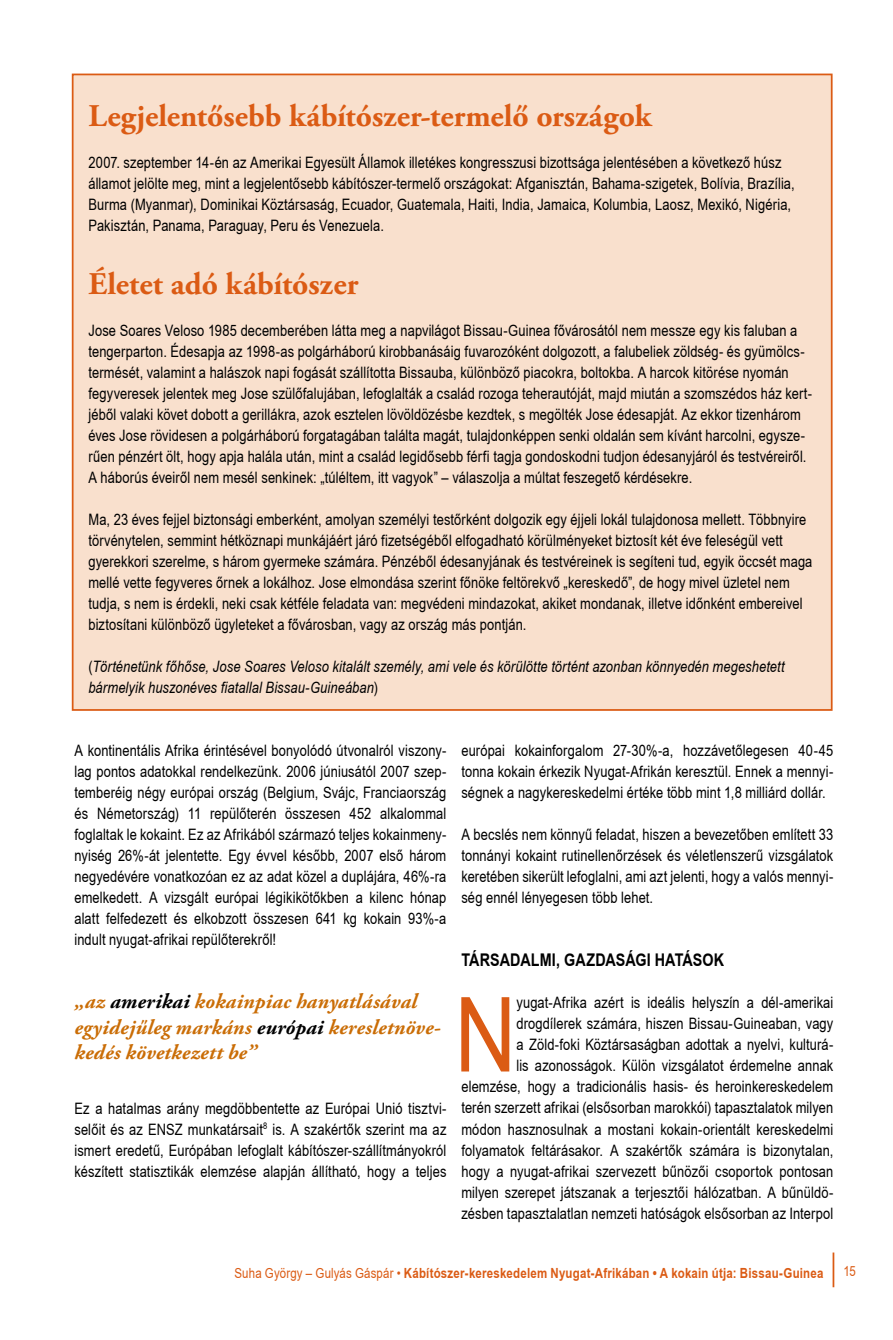
<style>
.page{position:relative;width:893px;height:1340px;background:#fff}
.page>*{position:absolute;margin:0;border:0;box-sizing:border-box;transform-origin:0 0}
.t1{font:103.77px "Arial Narrow Hu Normal";color:#db5b14}
.t2{font:700 31.5px "Adobe Garamond Pro";letter-spacing:.005em;color:#db5b14}
.t3{font:italic 700 21px/25.2px "Adobe Garamond Pro";letter-spacing:.01em;color:#ca6d06}
.t4{font:700 17.5px "Arial Narrow Hu";letter-spacing:.005em;color:#000}
.t5{font:15.75px/21px "Arial Narrow Hu Normal";letter-spacing:.005em;color:#000;text-align:justify}
.t6{font:italic 15.75px/21px "Arial Narrow Hu";letter-spacing:.005em;color:#000}
.t7{font:700 14px "Arial Narrow Hu";letter-spacing:.015em;color:#db5b14}
.t8{font:14px "Arial Narrow Hu Normal";color:#db5b14}
.s1{font-family:"Arial Narrow Hu Normal";font-style:normal}
.s2{color:#000}
.s3{font-family:"Arial Narrow Hu Normal";font-weight:400}
</style>
<div class="page">
<hr style="left:833px;top:1252px;width:1px;height:35px;background:#db5b14">
<div style="left:73px;top:74px;width:759px;height:636px;background:#f9e0cd"></div>
<h2 class="t2" style="left:88px;top:98px;width:565px">Legjelentősebb kábítószer-termelő országok</h2>
<p class="t5" style="left:88px;top:151px;width:708px;text-align:left">2007. szeptember 14-én az Amerikai Egyesült Államok illetékes kongresszusi bizottsága jelentésében a következő húsz államot jelölte meg, mint a legjelentősebb kábítószer-termelő országokat: Afganisztán, Bahama-szigetek, Bolívia, Brazília, Burma (Myanmar), Dominikai Köztársaság, Ecuador, Guatemala, Haiti, India, Jamaica, Kolumbia, Laosz, Mexikó, Nigéria, Pakisztán, Panama, Paraguay, Peru és Venezuela.</p>
<h2 class="t2" style="left:88px;top:266px;width:272px">Életet adó kábítószer</h2>
<p class="t5" style="left:88px;top:319px;width:725px;text-align:left">Jose Soares Veloso 1985 decemberében látta meg a napvilágot Bissau-Guinea fővárosától nem messze egy kis faluban a tengerparton. Édesapja az 1998-as polgárháború kirobbanásáig fuvarozóként dolgozott, a falubeliek zöldség- és gyümölcs&shy;termését, valamint a halászok napi fogását szállította Bissauba, különböző piacokra, boltokba. A harcok kitörése nyomán fegyveresek jelentek meg Jose szülőfalujában, lefoglalták a család rozoga teherautóját, majd miután a szomszédos ház kert&shy;jéből valaki követ dobott a gerillákra, azok esztelen lövöldözésbe kezdtek, s megölték Jose édesapját. Az ekkor tizenhárom éves Jose rövidesen a polgárháború forgatagában találta magát, tulajdonképpen senki oldalán sem kívánt harcolni, egysze&shy;rűen pénzért ölt, hogy apja halála után, mint a család legidősebb férfi tagja gondoskodni tudjon édesanyjáról és testvéreiről.<br>A háborús éveiről nem mesél senkinek: „túléltem, itt vagyok” – válaszolja a múltat feszegető kérdésekre.</p>
<p class="t5" style="left:88px;top:508px;width:725px;text-align:left">Ma, 23 éves fejjel biztonsági emberként, amolyan személyi testőrként dolgozik egy éjjeli lokál tulajdonosa mellett. Többnyire törvénytelen, semmint hétköznapi munkájáért járó fizetségéből elfogadható körülményeket biztosít két éve feleségül vett gyerekkori szerelme, s három gyermeke számára. Pénzéből édesanyjának és testvéreinek is segíteni tud, egyik öccsét maga mellé vette fegyveres őrnek a lokálhoz. Jose elmondása szerint főnöke feltörekvő „kereskedő”, de hogy mivel üzletel nem tudja, s nem is érdekli, neki csak kétféle feladata van: megvédeni mindazokat, akiket mondanak, illetve időnként embereivel biztosítani különböző ügyleteket a fővárosban, vagy az ország más pontján.</p>
<p class="t6" style="left:88px;top:656px;width:698px"><span class="s1">(</span>Történetünk főhőse, Jose Soares Veloso kitalált személy, ami vele és körülötte történt azonban könnyedén megeshetett bármelyik huszonéves fiatallal Bissau-Guineában<span class="s1">)</span></p>
<p class="t5" style="left:74px;top:739px;width:374px">A kontinentális Afrika érintésével bonyolódó útvonalról viszony&shy;lag pontos adatokkal rendelkezünk. 2006 júniusától 2007 szep&shy;temberéig négy európai ország (Belgium, Svájc, Franciaország és Németország) 11 repülőterén összesen 452 alkalommal foglaltak le kokaint. Ez az Afrikából származó teljes kokainmen - nyiség 26%-át jelentette. Egy évvel később, 2007 első három negyedévére vonatkozóan ez az adat közel a duplájára, 46%-ra emelkedett. A vizsgált európai légikikötőkben a kilenc hónap alatt felfedezett és elkobzott összesen 641 kg kokain 93%-a indult nyugat-afrikai repülőterekről!</p>
<h3 class="t3" style="left:74px;top:989px;width:368px">„az <span class="s2">amerikai</span> kokainpiac hanyatlásával egyidejűleg markáns <span class="s2">európai</span> keresletnöve&shy;kedés következett be”</h3>
<p class="t5" style="left:74px;top:1096px;width:374px">Ez a hatalmas arány megdöbbentette az Európai Unió tisztvi&shy;selőit és az ENSZ munkatársait<sup>8</sup> is. A szakértők szerint ma az ismert eredetű, Európában lefoglalt kábítószer-szállítmányokról készített statisztikák elemzése alapján állítható, hogy a teljes</p>
<p class="t5" style="left:461px;top:739px;width:374px">európai kokainforgalom 27-30%-a, hozzávetőlegesen 40-45 tonna kokain érkezik Nyugat-Afrikán keresztül. Ennek a mennyi&shy;ségnek a nagykereskedelmi értéke több mint 1,8 milliárd dollár.</p>
<p class="t5" style="left:461px;top:823px;width:374px">A becslés nem könnyű feladat, hiszen a bevezetőben említett 33 tonnányi kokaint rutinellenőrzések és véletlenszerű vizsgálatok keretében sikerült lefoglalni, ami azt jelenti, hogy a valós mennyi&shy;ség ennél lényegesen több lehet.</p>
<p class="t4" style="left:461px;top:947px;width:204px">Társadalmi , gazdasági hatá</p>
<p class="t4" style="left:693px;top:947px;width:22px">sok</p>
<h1 class="t1" style="left:455px;top:958px;width:63px">N</h1>
<p class="t5" style="left:461px;top:991px;width:374px;text-align:right">yugat-Afrika azért is ideális helyszín a dél-amerikai drogdílerek számára, hiszen Bissau-Guineaban, vagy<br>a Zöld-foki Köztársaságban adottak a nyelvi, kulturá-<br>lis azonosságok. Külön vizsgálatot érdemelne annak elemzése, hogy a tradicionális hasis- és heroinkereskedelem terén szerzett afrikai (elsősorban marokkói) tapasztalatok milyen módon hasznosulnak a mostani kokain-orientált kereskedelmi folyamatok feltárásakor. A szakértők számára is bizonytalan, hogy a nyugat-afrikai szervezett bűnözői csoportok pontosan milyen szerepet játszanak a terjesztői hálózatban. A bűnüldö&shy;zésben tapasztalatlan nemzeti hatóságok elsősorban az Interpol</p>
<p class="t7" style="left:234px;top:1262px;width:591px"><span class="s3">Suha György – Gulyás Gáspár •</span> Kábítószer-kereskedelem Nyugat-Afrikában • A kokain útja: Bissau-Guinea</p>
<p class="t8" style="left:843px;top:1260px;width:14px">15</p>
</div>
